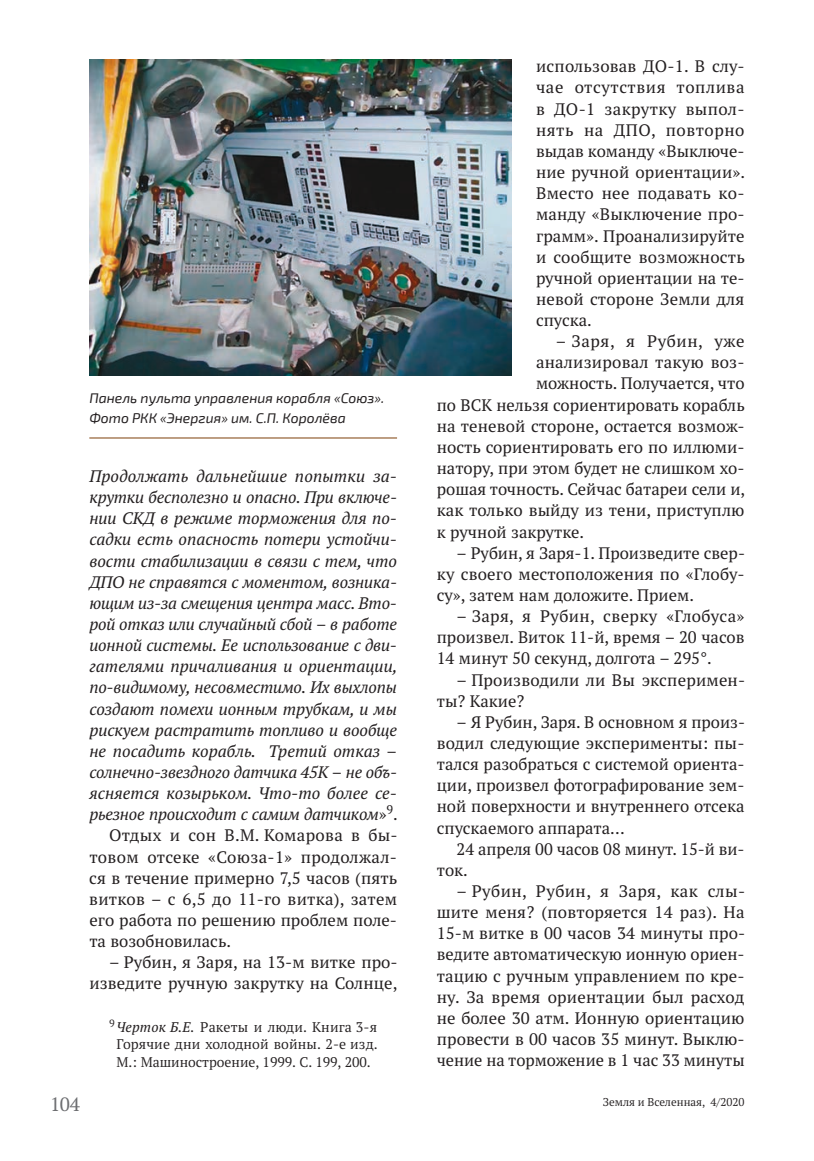
<style>
.page{position:relative;width:814px;height:1161px;background:#fff}
.page>*{position:absolute;margin:0;border:0;box-sizing:border-box;transform-origin:0 0}
.t1{font:19.25px "PT Serif Pro";color:#6c6d70}
.t2{font:16.62px/21.2px "PT Serif Pro";color:#231f20;text-align:justify}
.t3{font:italic 16.62px "PT Serif Pro";letter-spacing:-.01em;color:#231f20}
.t4{font:16.62px "PT Serif Pro";letter-spacing:.02em;color:#231f20}
.t5{font:italic 16.62px "PT Serif Pro";letter-spacing:.01em;color:#231f20}
.t6{font:16.62px "PT Serif Pro";letter-spacing:.035em;color:#231f20}
.t7{font:14px/17.5px "PT Serif Pro";color:#231f20;text-align:center}
.t8{font:italic 14px/19.2px "Exo 2";color:#231f20}
.t9{font:11.38px "PT Serif Pro";color:#231f20}
.s1{font-style:normal}
.s2{font-style:italic}
</style>
<div class="page">
<img style="left:89px;top:60px;width:422px;height:316px">
<hr style="left:89px;top:437px;width:308px;height:1px;background:#7c3e08">
<p class="t8" style="left:89px;top:389px;width:296px">Панель пульта управления корабля «Союз».<br>Фото РКК «Энергия» им. С.П. Королёва</p>
<p class="t5" style="left:89px;top:465px;width:309px">Продолжать дальнейшие попытки за-</p>
<p class="t3" style="left:89px;top:486px;width:309px">крутки бесполезно и опасно. При включе-</p>
<p class="t3" style="left:89px;top:507px;width:309px">нии СКД в режиме торможения для по-</p>
<p class="t3" style="left:89px;top:528px;width:309px">садки есть опасность потери устойчи-</p>
<p class="t3" style="left:89px;top:550px;width:309px">вости стабилизации в связи с тем, что</p>
<p class="t3" style="left:89px;top:571px;width:309px">ДПО не справятся с моментом, возника-</p>
<p class="t3" style="left:89px;top:592px;width:309px">ющим из-за смещения центра масс. Вто-</p>
<p class="t3" style="left:89px;top:613px;width:309px">рой отказ или случайный сбой <span class="s1">–</span> в работе</p>
<p class="t3" style="left:89px;top:634px;width:309px">ионной системы. Ее использование с дви-</p>
<p class="t3" style="left:89px;top:655px;width:310px">гателями причаливания и ориентации,</p>
<p class="t3" style="left:89px;top:676px;width:309px">по-видимому, несовместимо. Их выхлопы</p>
<p class="t3" style="left:89px;top:697px;width:309px">создают помехи ионным трубкам, и мы</p>
<p class="t3" style="left:89px;top:719px;width:309px">рискуем растратить топливо и вообще</p>
<p class="t3" style="left:89px;top:740px;width:309px">не посадить корабль. Третий отказ <span class="s1">–</span></p>
<p class="t3" style="left:89px;top:761px;width:309px">солнечно-звездного датчика 45К <span class="s1">–</span> не объ-</p>
<p class="t3" style="left:89px;top:782px;width:309px">ясняется козырьком. Что-то более се-</p>
<p class="t3" style="left:89px;top:803px;width:310px">рьезное происходит с самим датчиком<span class="s1">»</span><sup>9</sup><span class="s1">.</span></p>
<p class="t4" style="left:109px;top:824px;width:290px">Отдых и сон В.М. Комарова в бы-</p>
<p class="t4" style="left:89px;top:845px;width:309px">товом отсеке «Союза‑1» продолжал-</p>
<p class="t2" style="left:89px;top:867px;width:309px">ся в течение примерно 7,5 часов (пять</p>
<p class="t2" style="left:89px;top:888px;width:309px">витков – с 6,5 до 11-го витка), затем</p>
<p class="t2" style="left:89px;top:909px;width:309px">его работа по решению проблем поле-</p>
<p class="t2" style="left:89px;top:930px;width:143px">та возобновилась.</p>
<p class="t2" style="left:89px;top:951px;width:310px;text-align:right">– Рубин, я Заря, на 13-м витке про&shy;изведите ручную закрутку на Солнце,</p>
<p class="t7" style="left:109px;top:1018px;width:270px"><sup>9</sup><span class="s2">Черток Б.Е.</span> Ракеты и люди. Книга 3-я<br>Горячие дни холодной войны. 2-е изд.<br>М.: Машиностроение, 1999. С. 199, 200.</p>
<p class="t2" style="left:536px;top:56px;width:211px">использовав ДО‑1. В слу&shy;чае отсутствия топлива в ДО‑1 закрутку выпол&shy;нять на ДПО, повторно выдав команду «Выключе&shy;ние ручной ориентации».<br>Вместо нее подавать ко&shy;манду «Выключение про&shy;грамм». Проанализируйте и сообщите возможность ручной ориентации на те&shy;невой стороне Земли для спуска.</p>
<p class="t6" style="left:556px;top:330px;width:190px">– Заря, я Рубин, уже</p>
<p class="t2" style="left:536px;top:351px;width:210px">анализировал такую воз-</p>
<p class="t2" style="left:536px;top:373px;width:210px">можность. Получается, что</p>
<p class="t2" style="left:437px;top:394px;width:309px">по ВСК нельзя сориентировать корабль</p>
<p class="t2" style="left:437px;top:415px;width:309px">на теневой стороне, остается возмож-</p>
<p class="t2" style="left:437px;top:436px;width:309px">ность сориентировать его по иллюми-</p>
<p class="t2" style="left:437px;top:457px;width:309px">натору, при этом будет не слишком хо-</p>
<p class="t2" style="left:437px;top:478px;width:310px">рошая точность. Сейчас батареи сели и,</p>
<p class="t2" style="left:437px;top:499px;width:309px">как только выйду из тени, приступлю</p>
<p class="t2" style="left:437px;top:521px;width:149px">к ручной закрутке.</p>
<p class="t2" style="left:437px;top:542px;width:310px;text-indent:20px">– Рубин, я Заря‑1. Произведите свер&shy;ку своего местоположения по «Глобу&shy;су», затем нам доложите. Прием.</p>
<p class="t2" style="left:437px;top:605px;width:309px;text-indent:20px">– Заря, я Рубин, сверку «Глобуса» произвел. Виток 11-й, время – 20 часов 14 минут 50 секунд, долгота – 295°.</p>
<p class="t2" style="left:437px;top:669px;width:310px;text-indent:20px">– Производили ли Вы эксперимен&shy;ты? Какие?</p>
<p class="t2" style="left:437px;top:711px;width:310px;text-indent:20px">– Я Рубин, Заря. В основном я произ&shy;водил следующие эксперименты: пы&shy;тался разобраться с системой ориента&shy;ции, произвел фотографирование зем&shy;ной поверхности и внутреннего отсека спускаемого аппарата…</p>
<p class="t2" style="left:437px;top:838px;width:309px;text-indent:20px">24 апреля 00 часов 08 минут. 15-й ви&shy;ток.</p>
<p class="t2" style="left:437px;top:880px;width:310px;text-indent:20px">– Рубин, Рубин, я Заря, как слы&shy;шите меня? (повторяется 14 раз). На 15-м витке в 00 часов 34 минуты про&shy;ведите автоматическую ионную ориен&shy;тацию с ручным управлением по кре&shy;ну. За время ориентации был расход не более 30 атм. Ионную ориентацию провести в 00 часов 35 минут. Выклю&shy;чение на торможение в 1 час 33 минуты</p>
<p class="t1" style="left:50px;top:1092px;width:31px">104</p>
<p class="t9" style="left:602px;top:1094px;width:143px">Земля и Вселенная, 4/2020</p>
</div>
